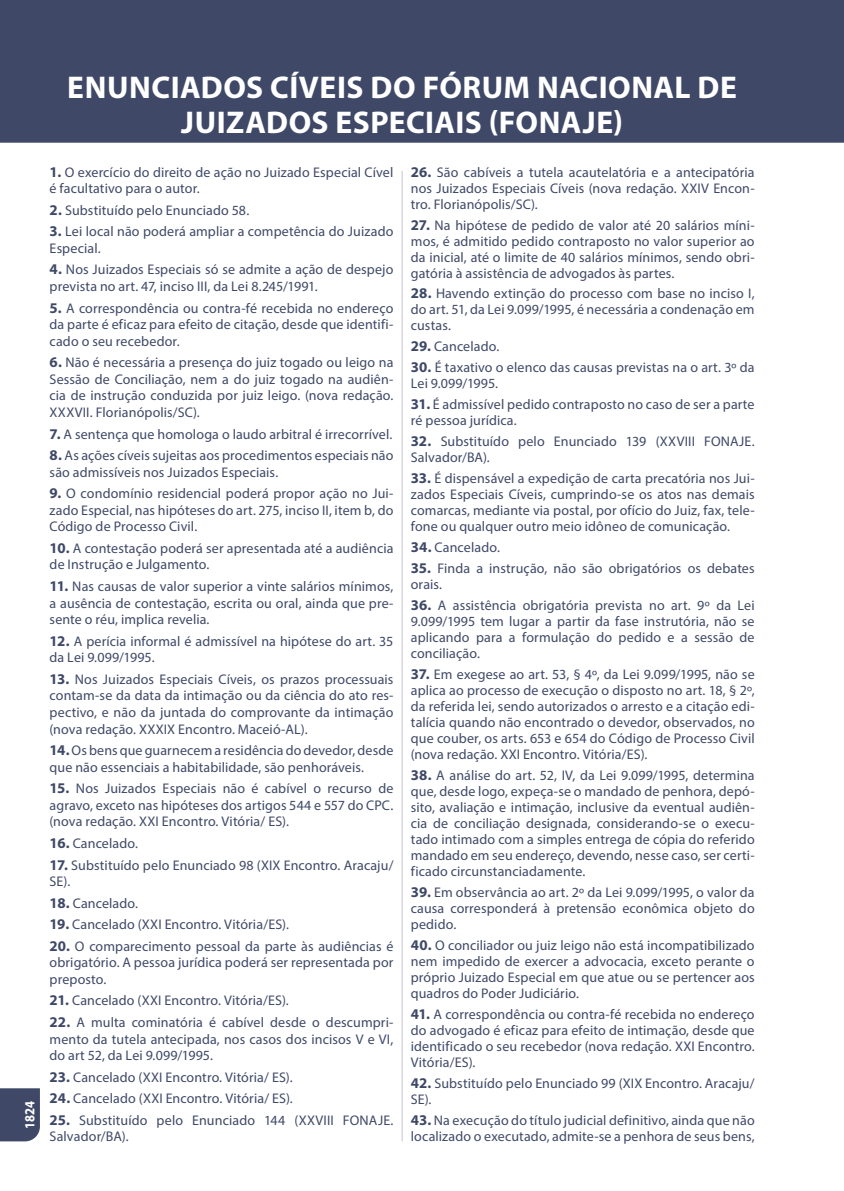
<style>
.page{position:relative;width:844px;height:1191px;background:#fff}
.page>*{position:absolute;margin:0;border:0;box-sizing:border-box;transform-origin:0 0}
.t1{font:700 31.5px/35.2px "Myriad Pro";letter-spacing:.015em;color:#fff;text-align:center}
.t2{font:14px/15.9px "Myriad Pro";letter-spacing:.01em;color:#3f4967;text-align:justify}
.t3{font:700 14px "Myriad Pro";color:#fff;scale:.9 1}
.s1{font-weight:700;font-size:14.88px}
</style>
<div class="page">
<div style="left:0;top:1088px;width:40px;height:53px;background:#3f4967"></div>
<hr style="left:401px;top:171px;width:1px;height:970px;background:#c4c4d0">
<div style="left:0;top:0;width:843px;height:143px;background:#3f4967"></div>
<p class="t3" style="left:21px;top:1128px;width:32px;rotate:-90deg">1824</p>
<h1 class="t1" style="left:67px;top:69px;width:671px">ENUNCIADOS CÍVEIS DO FÓRUM NACIONAL DE<br>JUIZADOS ESPECIAIS (FONAJE)</h1>
<p class="t2" style="left:50px;top:163px;width:345px;line-height:16.6px"><span class="s1">1.</span> O exercício do direito de ação no Juizado Especial Cível é facultativo para o autor.</p>
<p class="t2" style="left:50px;top:202px;width:201px"><span class="s1">2.</span> Substituído pelo Enunciado 58.</p>
<p class="t2" style="left:50px;top:223px;width:345px;line-height:16.6px"><span class="s1">3.</span> Lei local não poderá ampliar a competência do Juizado<br>Especial.</p>
<p class="t2" style="left:50px;top:261px;width:345px;line-height:16.6px"><span class="s1">4.</span> Nos Juizados Especiais só se admite a ação de despejo prevista no art. 47, inciso III, da Lei 8.245/1991.</p>
<p class="t2" style="left:50px;top:299px;width:345px;line-height:16.6px"><span class="s1">5.</span> A correspondência ou contra-fé recebida no endereço da parte é eficaz para efeito de citação, desde que identifi&shy;cado o seu recebedor.</p>
<p class="t2" style="left:50px;top:354px;width:345px;line-height:16.6px"><span class="s1">6.</span> Não é necessária a presença do juiz togado ou leigo na Sessão de Conciliação, nem a do juiz togado na audiên&shy;cia de instrução conduzida por juiz leigo. (nova redação.<br>XXXVII. Florianópolis/SC).</p>
<p class="t2" style="left:50px;top:425px;width:344px"><span class="s1">7.</span> A sentença que homologa o laudo arbitral é irrecorrível.</p>
<p class="t2" style="left:50px;top:447px;width:345px;line-height:16.6px"><span class="s1">8.</span> As ações cíveis sujeitas aos procedimentos especiais não são admissíveis nos Juizados Especiais.</p>
<p class="t2" style="left:50px;top:485px;width:345px;line-height:16.6px"><span class="s1">9.</span> O condomínio residencial poderá propor ação no Jui&shy;zado Especial, nas hipóteses do art. 275, inciso II, item b, do Código de Processo Civil.</p>
<p class="t2" style="left:50px;top:539px;width:345px;line-height:16.6px"><span class="s1">10.</span> A contestação poderá ser apresentada até a audiência de Instrução e Julgamento.</p>
<p class="t2" style="left:50px;top:578px;width:345px;line-height:16.6px"><span class="s1">11.</span> Nas causas de valor superior a vinte salários mínimos, a ausência de contestação, escrita ou oral, ainda que pre&shy;sente o réu, implica revelia.</p>
<p class="t2" style="left:50px;top:632px;width:345px;line-height:16.6px"><span class="s1">12.</span> A perícia informal é admissível na hipótese do art. 35 da Lei 9.099/1995.</p>
<p class="t2" style="left:50px;top:670px;width:345px;line-height:16.6px"><span class="s1">13.</span> Nos Juizados Especiais Cíveis, os prazos processuais contam-se da data da intimação ou da ciência do ato res&shy;pectivo, e não da juntada do comprovante da intimação (nova redação. XXXIX Encontro. Maceió-AL).</p>
<p class="t2" style="left:50px;top:742px;width:345px;line-height:16.6px"><span class="s1">14.</span> Os bens que guarnecem a residência do devedor, desde que não essenciais a habitabilidade, são penhoráveis.</p>
<p class="t2" style="left:50px;top:780px;width:345px;line-height:16.6px"><span class="s1">15.</span> Nos Juizados Especiais não é cabível o recurso de agravo, exceto nas hipóteses dos artigos 544 e 557 do CPC. (nova redação. XXI Encontro. Vitória/ ES).</p>
<p class="t2" style="left:50px;top:835px;width:90px"><span class="s1">16.</span> Cancelado.</p>
<p class="t2" style="left:50px;top:856px;width:345px;line-height:16.6px"><span class="s1">17.</span> Substituído pelo Enunciado 98 (XIX Encontro. Aracaju/<br>SE).</p>
<p class="t2" style="left:50px;top:894px;width:90px"><span class="s1">18.</span> Cancelado.</p>
<p class="t2" style="left:50px;top:916px;width:241px"><span class="s1">19.</span> Cancelado (XXI Encontro. Vitória/ES).</p>
<p class="t2" style="left:50px;top:937px;width:345px;line-height:16.6px"><span class="s1">20.</span> O comparecimento pessoal da parte às audiências é obrigatório. A pessoa jurídica poderá ser representada por preposto.</p>
<p class="t2" style="left:50px;top:992px;width:241px"><span class="s1">21.</span> Cancelado (XXI Encontro. Vitória/ES).</p>
<p class="t2" style="left:50px;top:1013px;width:345px;line-height:16.6px"><span class="s1">22.</span> A multa cominatória é cabível desde o descumpri&shy;mento da tutela antecipada, nos casos dos incisos V e VI, do art 52, da Lei 9.099/1995.</p>
<p class="t2" style="left:50px;top:1068px;width:244px"><span class="s1">23.</span> Cancelado (XXI Encontro. Vitória/ ES).</p>
<p class="t2" style="left:50px;top:1090px;width:245px"><span class="s1">24.</span> Cancelado (XXI Encontro. Vitória/ ES).</p>
<p class="t2" style="left:50px;top:1111px;width:345px;line-height:16.6px"><span class="s1">25.</span> Substituído pelo Enunciado 144 (XXVIII FONAJE.<br>Salvador/BA).</p>
<p class="t2" style="left:410px;top:164px;width:345px"><span class="s1">26.</span> São cabíveis a tutela acautelatória e a antecipatória nos Juizados Especiais Cíveis (nova redação. XXIV Encon&shy;tro. Florianópolis/SC).</p>
<p class="t2" style="left:410px;top:217px;width:345px"><span class="s1">27.</span> Na hipótese de pedido de valor até 20 salários míni&shy;mos, é admitido pedido contraposto no valor superior ao da inicial, até o limite de 40 salários mínimos, sendo obri&shy;gatória à assistência de advogados às partes.</p>
<p class="t2" style="left:410px;top:285px;width:345px"><span class="s1">28.</span> Havendo extinção do processo com base no inciso I, do art. 51, da Lei 9.099/1995, é necessária a condenação em custas.</p>
<p class="t2" style="left:410px;top:338px;width:90px"><span class="s1">29.</span> Cancelado.</p>
<p class="t2" style="left:410px;top:359px;width:345px"><span class="s1">30.</span> É taxativo o elenco das causas previstas na o art. 3º da<br>Lei 9.099/1995.</p>
<p class="t2" style="left:410px;top:396px;width:345px"><span class="s1">31.</span> É admissível pedido contraposto no caso de ser a parte ré pessoa jurídica.</p>
<p class="t2" style="left:410px;top:433px;width:345px"><span class="s1">32.</span> Substituído pelo Enunciado 139 (XXVIII FONAJE.<br>Salvador/BA).</p>
<p class="t2" style="left:410px;top:470px;width:345px"><span class="s1">33.</span> É dispensável a expedição de carta precatória nos Jui&shy;zados Especiais Cíveis, cumprindo-se os atos nas demais comarcas, mediante via postal, por ofício do Juiz, fax, tele&shy;fone ou qualquer outro meio idôneo de comunicação.</p>
<p class="t2" style="left:410px;top:539px;width:91px"><span class="s1">34.</span> Cancelado.</p>
<p class="t2" style="left:410px;top:560px;width:345px"><span class="s1">35.</span> Finda a instrução, não são obrigatórios os debates orais.</p>
<p class="t2" style="left:410px;top:597px;width:345px"><span class="s1">36.</span> A assistência obrigatória prevista no art. 9º da Lei 9.099/1995 tem lugar a partir da fase instrutória, não se aplicando para a formulação do pedido e a sessão de conciliação.</p>
<p class="t2" style="left:410px;top:666px;width:345px"><span class="s1">37.</span> Em exegese ao art. 53, § 4º, da Lei 9.099/1995, não se aplica ao processo de execução o disposto no art. 18, § 2º, da referida lei, sendo autorizados o arresto e a citação edi&shy;talícia quando não encontrado o devedor, observados, no que couber, os arts. 653 e 654 do Código de Processo Civil (nova redação. XXI Encontro. Vitória/ES).</p>
<p class="t2" style="left:410px;top:767px;width:345px"><span class="s1">38.</span> A análise do art. 52, IV, da Lei 9.099/1995, determina que, desde logo, expeça-se o mandado de penhora, depó&shy;sito, avaliação e intimação, inclusive da eventual audiên&shy;cia de conciliação designada, considerando-se o execu&shy;tado intimado com a simples entrega de cópia do referido mandado em seu endereço, devendo, nesse caso, ser certi&shy;ficado circunstanciadamente.</p>
<p class="t2" style="left:410px;top:884px;width:345px"><span class="s1">39.</span> Em observância ao art. 2º da Lei 9.099/1995, o valor da causa corresponderá à pretensão econômica objeto do pedido.</p>
<p class="t2" style="left:410px;top:937px;width:345px"><span class="s1">40.</span> O conciliador ou juiz leigo não está incompatibilizado nem impedido de exercer a advocacia, exceto perante o próprio Juizado Especial em que atue ou se pertencer aos quadros do Poder Judiciário.</p>
<p class="t2" style="left:410px;top:1005px;width:345px"><span class="s1">41.</span> A correspondência ou contra-fé recebida no endereço do advogado é eficaz para efeito de intimação, desde que identificado o seu recebedor (nova redação. XXI Encontro.<br>Vitória/ES).</p>
<p class="t2" style="left:410px;top:1074px;width:345px"><span class="s1">42.</span> Substituído pelo Enunciado 99 (XIX Encontro. Aracaju/<br>SE).</p>
<p class="t2" style="left:410px;top:1111px;width:345px"><span class="s1">43.</span> Na execução do título judicial definitivo, ainda que não localizado o executado, admite-se a penhora de seus bens,</p>
</div>
